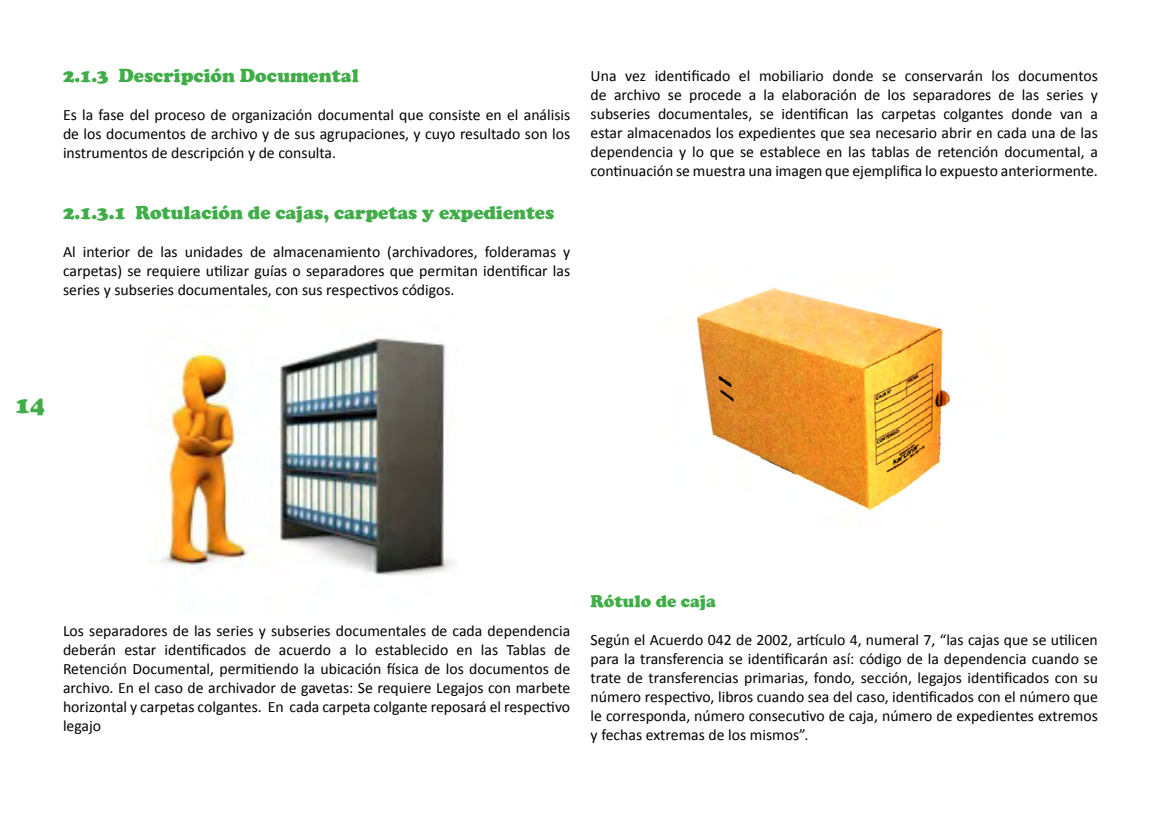
<style>
.page{position:relative;width:1161px;height:819px;background:#fff}
.page>*{position:absolute;margin:0;border:0;box-sizing:border-box;transform-origin:0 0}
.t1{font:900 24.5px "Cooper";color:#41ad49}
.t2{font:900 19.25px "Cooper";color:#41ad49}
.t3{font:900 17.5px "Cooper";color:#41ad49}
.t4{font:15.75px/18.9px "Calibri";color:#000;text-align:justify}
</style>
<div class="page">
<img style="left:155px;top:338px;width:299px;height:238px">
<img style="left:696px;top:288px;width:254px;height:223px">
<p class="t2" style="left:63px;top:65px;width:297px">2.1.3 Descripción Documental</p>
<p class="t4" style="left:63px;top:106px;width:509px">Es la fase del proceso de organización documental que consiste en el análisis de los documentos de archivo y de sus agrupaciones, y cuyo resultado son los instrumentos de descripción y de consulta.</p>
<p class="t2" style="left:63px;top:201px;width:493px">2.1.3.1 Rotulación de cajas, carpetas y expedientes</p>
<p class="t4" style="left:63px;top:242px;width:509px">Al interior de las unidades de almacenamiento (archivadores, folderamas y carpetas) se requiere utilizar guías o separadores que permitan identificar las series y subseries documentales, con sus respectivos códigos.</p>
<p class="t4" style="left:591px;top:67px;width:509px">Una vez identificado el mobiliario donde se conservarán los documentos de archivo se procede a la elaboración de los separadores de las series y subseries documentales, se identifican las carpetas colgantes donde van a estar almacenados los expedientes que sea necesario abrir en cada una de las dependencia y lo que se establece en las tablas de retención documental, a continuación se muestra una imagen que ejemplifica lo expuesto anteriormente.</p>
<h1 class="t1" style="left:16px;top:390px;width:31px">14</h1>
<p class="t4" style="left:63px;top:621px;width:509px">Los separadores de las series y subseries documentales de cada dependencia deberán estar identificados de acuerdo a lo establecido en las Tablas de Retención Documental, permitiendo la ubicación física de los documentos de archivo. En el caso de archivador de gavetas: Se requiere Legajos con marbete horizontal y carpetas colgantes. En cada carpeta colgante reposará el respectivo legajo</p>
<p class="t3" style="left:591px;top:591px;width:127px">Rótulo de caja</p>
<p class="t4" style="left:591px;top:630px;width:509px">Según el Acuerdo 042 de 2002, artículo 4, numeral 7, “las cajas que se utilicen para la transferencia se identificarán así: código de la dependencia cuando se trate de transferencias primarias, fondo, sección, legajos identificados con su número respectivo, libros cuando sea del caso, identificados con el número que le corresponda, número consecutivo de caja, número de expedientes extremos y fechas extremas de los mismos”.</p>
</div>
